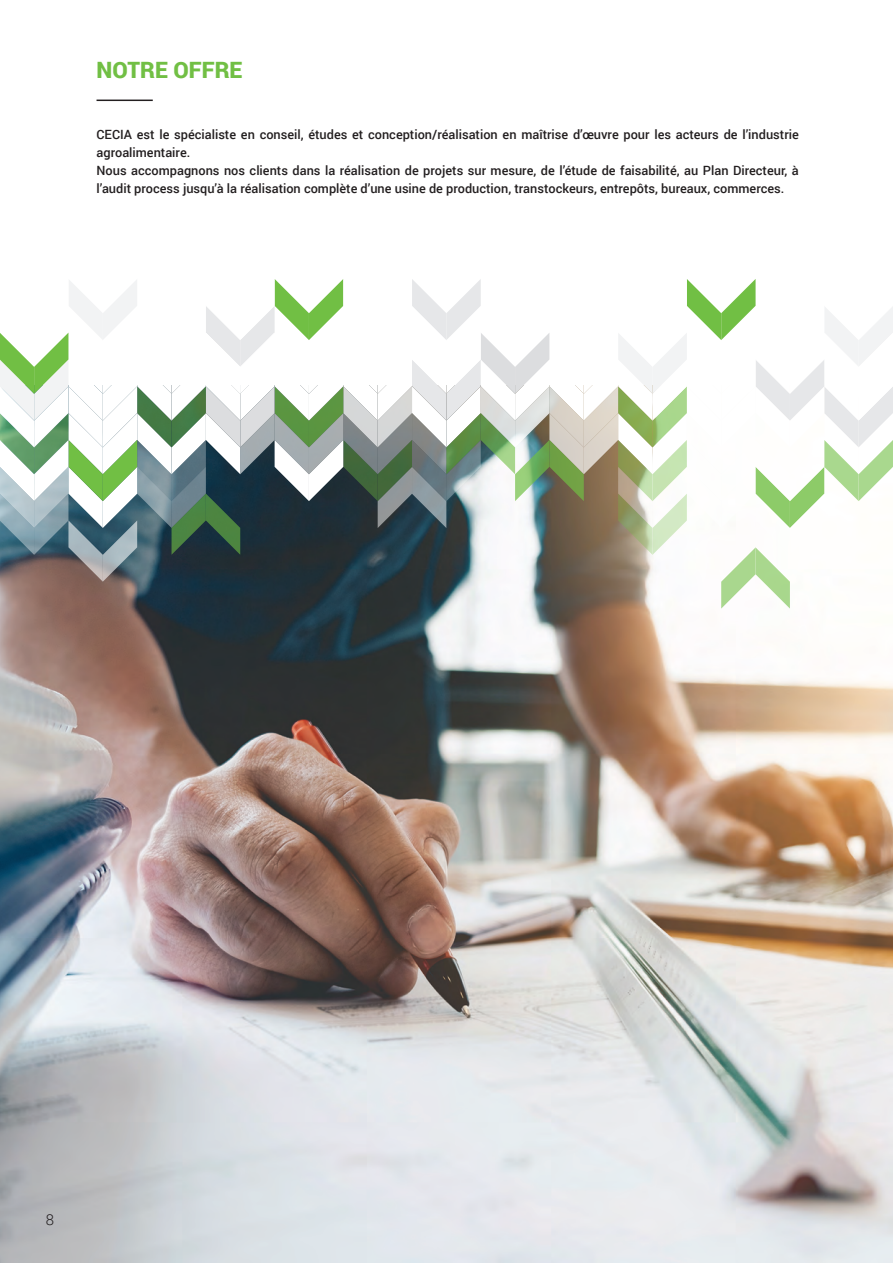
<style>
.page{position:relative;width:893px;height:1263px;background:#fff}
.page>*{position:absolute;margin:0;border:0;box-sizing:border-box;transform-origin:0 0}
.t1{font:900 22.5px "Roboto";color:#71bf44}
.t2{font:300 15px "Roboto";color:#231f20}
.t3{font:500 12.75px/18px "Roboto";color:#231f20}
</style>
<div class="page">
<img style="left:0;top:609px;width:893px;height:654px">
<hr style="left:97px;top:100px;width:56px;height:1px;background:#231f20">
<svg style="left:0;top:279px;width:893px;height:330px"></svg>
<h1 class="t1" style="left:97px;top:54px;width:147px">NOTRE OFFRE</h1>
<p class="t3" style="left:97px;top:125px;width:704px">CECIA est le spécialiste en conseil, études et conception/réalisation en maîtrise d’œuvre pour les acteurs de l’industrie agroalimentaire.<br>Nous accompagnons nos clients dans la réalisation de projets sur mesure, de l’étude de faisabilité, au Plan Directeur, à l’audit process jusqu’à la réalisation complète d’une usine de production, transtockeurs, entrepôts, bureaux, commerces.</p>
<p class="t2" style="left:46px;top:1209px;width:10px">8</p>
</div>
